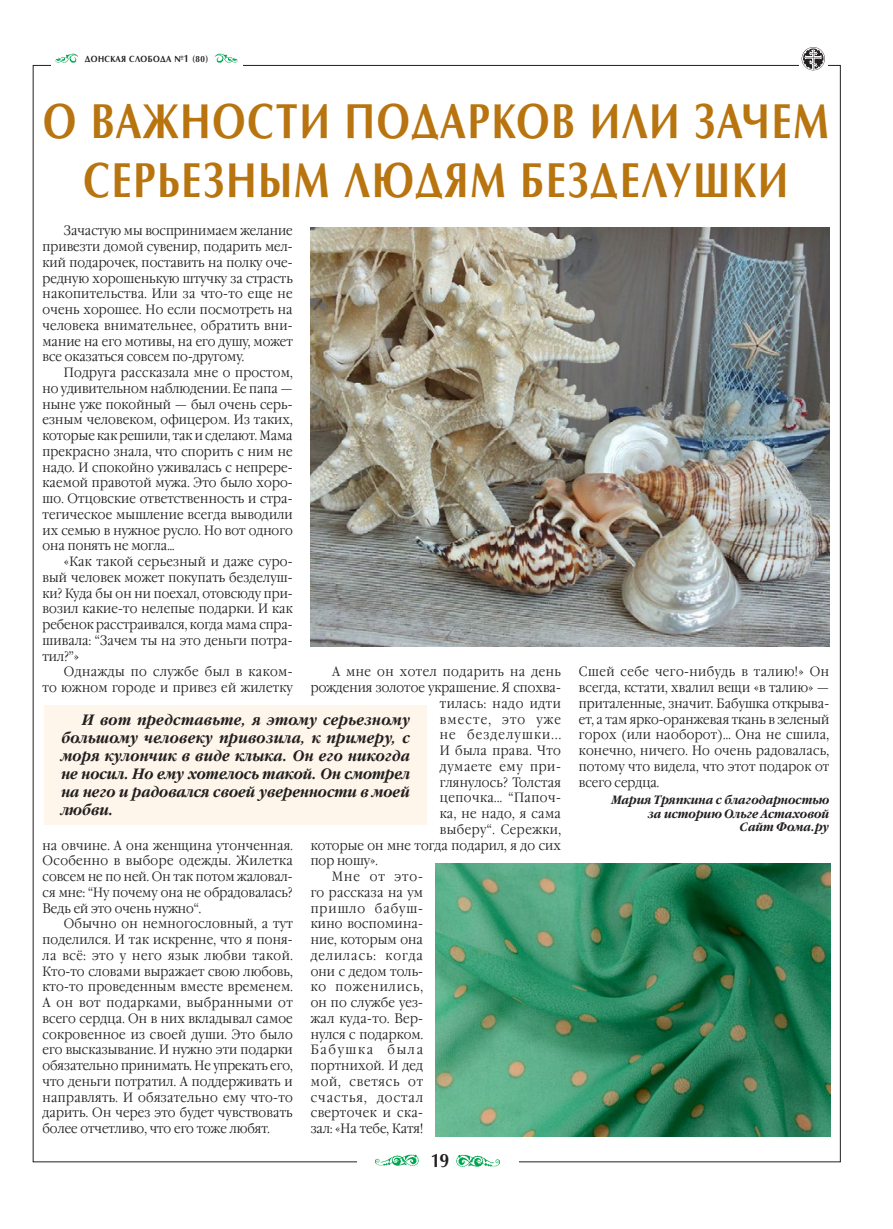
<style>
.page{position:relative;width:893px;height:1229px;background:#fff}
.page>*{position:absolute;margin:0;border:0;box-sizing:border-box;transform-origin:0 0}
.t1{font:700 49.5px "AG Opus";letter-spacing:.05em;color:#b8740e;scale:.8 1}
.t2{font:700 19.5px "AG Opus";color:#231f20;scale:.9 1}
.t3{font:italic 700 15px/18px "Garamond C";letter-spacing:.005em;color:#231f20;text-align:justify;scale:.88 1}
.t4{font:300 13.5px/15.8px "Garamond C";letter-spacing:.01em;color:#231f20;text-align:justify;scale:.9 1}
.t5{font:300 13.5px "Garamond C";letter-spacing:.04em;color:#231f20;scale:.9 1}
.t6{font:300 13.5px "Garamond C";letter-spacing:.08em;color:#231f20;scale:.9 1}
.t7{font:300 13.5px "Garamond C";letter-spacing:.045em;color:#231f20;scale:.9 1}
.t8{font:300 13.5px "Garamond C";letter-spacing:.1em;color:#231f20;scale:.9 1}
.t9{font:300 13.5px "Garamond C";letter-spacing:.03em;color:#231f20;scale:.9 1}
.t10{font:300 13.5px "Garamond C";letter-spacing:.055em;color:#231f20;scale:.9 1}
.t11{font:300 13.5px "Garamond C";letter-spacing:.085em;color:#231f20;scale:.9 1}
.t12{font:300 13.5px "Garamond C";letter-spacing:.095em;color:#231f20;scale:.9 1}
.t13{font:300 13.5px "Garamond C";letter-spacing:.075em;color:#231f20;scale:.9 1}
.t14{font:300 13.5px "Garamond C";letter-spacing:.07em;color:#231f20;scale:.9 1}
.t15{font:300 13.5px "Garamond C";letter-spacing:.135em;color:#231f20;scale:.9 1}
.t16{font:italic 700 12px/13.5px "Garamond C";letter-spacing:.005em;color:#231f20;text-align:right;scale:.9 1}
.t17{font:700 9px "AG Opus";letter-spacing:.055em;color:#231f20;scale:.9 1}
.s1{font-size:10.5px}
</style>
<div class="page">
<svg style="left:802px;top:47px;width:23px;height:23px"></svg>
<img style="left:56px;top:53px;width:22px;height:10px">
<img style="left:216px;top:53px;width:22px;height:10px">
<img style="left:375px;top:1154px;width:43px;height:12px">
<img style="left:457px;top:1154px;width:43px;height:12px">
<div style="left:44px;top:706px;width:383px;height:119px;background:#fef6ea"></div>
<img style="left:311px;top:228px;width:518px;height:418px">
<img style="left:436px;top:863px;width:394px;height:273px">
<p class="t17" style="left:85px;top:54px;width:139px">ДОНСКАЯ СЛОБОДА №<span class="s1">1</span> (80)</p>
<h1 class="t1" style="left:43px;top:92px;width:209px">О важности</h1>
<h1 class="t1" style="left:345px;top:92px;width:76px">подарков</h1>
<h1 class="t1" style="left:590px;top:92px;width:195px">или зачем</h1>
<h1 class="t1" style="left:83px;top:151px;width:453px">серьезн ым людям</h1>
<h1 class="t1" style="left:521px;top:151px;width:297px">безделушки</h1>
<p class="t4" style="left:42px;top:223px;width:280px;text-indent:21px">Зачастую мы воспринимаем желание привезти домой сувенир, подарить мел&shy;кий подарочек, поставить на полку оче&shy;редную хорошенькую штучку за страсть накопительства. Или за что-то еще не очень хорошее. Но если посмотреть на человека внимательнее, обратить вни&shy;мание на его мотивы, на его душу, может все оказаться совсем по-другому.</p>
<p class="t4" style="left:42px;top:365px;width:280px;text-indent:21px">Подруга рассказала мне о простом, но удивительном наблюдении. Ее папа — ныне уже покойный — был очень серь&shy;езным человеком, офицером. Из таких, которые как решили, так и сделают. Мама прекрасно знала, что спорить с ним не надо. И спокойно уживалась с непрере&shy;каемой правотой мужа. Это было хоро&shy;шо. Отцовские ответственность и стра&shy;тегическое мышление всегда выводили их семью в нужное русло. Но вот одного она понять не могла...</p>
<p class="t4" style="left:43px;top:554px;width:280px;text-indent:21px">«Как такой серьезный и даже суро&shy;вый человек может покупать безделуш&shy;ки? Куда бы он ни поехал, отовсюду при&shy;возил какие-то нелепые подарки. И как ребенок расстраивался, когда мама спра&shy;шивала: “Зачем ты на это деньги потра&shy;тил?”»</p>
<p class="t4" style="left:43px;top:664px;width:280px;text-align:right">Однажды по службе был в каком-<br>то южном городе и привез ей жилетку</p>
<p class="t5" style="left:332px;top:664px;width:256px">А мне он хотел подарить на день</p>
<p class="t4" style="left:311px;top:680px;width:280px">рождения золотое украшение. Я спохва-</p>
<p class="t7" style="left:440px;top:696px;width:136px">тилась: надо идти</p>
<p class="t12" style="left:440px;top:711px;width:136px">вместе, это уже</p>
<p class="t8" style="left:440px;top:727px;width:128px">не безделушки...</p>
<p class="t9" style="left:440px;top:743px;width:136px">И была права. Что</p>
<p class="t10" style="left:440px;top:759px;width:136px">думаете ему при-</p>
<p class="t4" style="left:440px;top:775px;width:136px">глянулось? Толстая</p>
<p class="t5" style="left:440px;top:790px;width:136px">цепочка... “Папоч-</p>
<p class="t4" style="left:440px;top:806px;width:136px">ка, не надо, я сама</p>
<p class="t5" style="left:440px;top:822px;width:136px">выберу“. Сережки,</p>
<p class="t4" style="left:311px;top:838px;width:279px">которые он мне тогда подарил, я до сих</p>
<p class="t4" style="left:311px;top:853px;width:75px">пор ношу».</p>
<p class="t4" style="left:332px;top:869px;width:103px">Мне от это-</p>
<p class="t4" style="left:311px;top:885px;width:126px">го рассказа на ум</p>
<p class="t6" style="left:311px;top:900px;width:126px">пришло бабуш-</p>
<p class="t4" style="left:311px;top:916px;width:126px">кино воспомина-</p>
<p class="t4" style="left:311px;top:932px;width:126px">ние, которым она</p>
<p class="t6" style="left:311px;top:948px;width:126px">делилась: когда</p>
<p class="t4" style="left:311px;top:964px;width:126px">они с дедом толь-</p>
<p class="t13" style="left:311px;top:979px;width:126px">ко поженились,</p>
<p class="t4" style="left:311px;top:995px;width:126px">он по службе уез-</p>
<p class="t4" style="left:311px;top:1011px;width:126px">жал куда-то. Вер-</p>
<p class="t4" style="left:311px;top:1027px;width:125px">нулся с подарком.</p>
<p class="t15" style="left:311px;top:1042px;width:126px">Бабушка была</p>
<p class="t4" style="left:311px;top:1058px;width:126px">портнихой. И дед</p>
<p class="t14" style="left:311px;top:1074px;width:126px">мой, светясь от</p>
<p class="t11" style="left:311px;top:1089px;width:126px">счастья, достал</p>
<p class="t5" style="left:311px;top:1105px;width:126px">сверточек и ска-</p>
<p class="t4" style="left:311px;top:1121px;width:126px">зал: «На тебе, Катя!</p>
<p class="t3" style="left:61px;top:712px;width:398px;text-indent:21px">И вот представьте, я этому серьезному большому человеку привозила, к примеру, с моря кулончик в виде клыка. Он его никогда не носил. Но ему хотелось такой. Он смотрел на него и радовался своей уверенности в моей любви.</p>
<p class="t4" style="left:43px;top:838px;width:280px">на овчине. А она женщина утонченная.<br>Особенно в выборе одежды. Жилетка совсем не по ней. Он так потом жаловал&shy;ся мне: “Ну почему она не обрадовалась?<br>Ведь ей это очень нужно“.</p>
<p class="t4" style="left:43px;top:916px;width:280px;text-indent:21px">Обычно он немногословный, а тут поделился. И так искренне, что я поня&shy;ла всё: это у него язык любви такой.<br>Кто-то словами выражает свою любовь, кто-то проведенным вместе временем.<br>А он вот подарками, выбранными от всего сердца. Он в них вкладывал самое сокровенное из своей души. Это было его высказывание. И нужно эти подарки обязательно принимать. Не упрекать его, что деньги потратил. А поддерживать и направлять. И обязательно ему что-то дарить. Он через это будет чувствовать более отчетливо, что его тоже любят.</p>
<h2 class="t2" style="left:431px;top:1149px;width:22px">19</h2>
<p class="t4" style="left:579px;top:664px;width:280px">Сшей себе чего-нибудь в талию!» Он всегда, кстати, хвалил вещи «в талию» — приталенные, значит. Бабушка открыва&shy;ет, а там ярко-оранжевая ткань в зеленый горох (или наоборот)... Она не сшила, конечно, ничего. Но очень радовалась, потому что видела, что этот подарок от всего сердца.</p>
<p class="t16" style="left:612px;top:794px;width:243px">Мария Тряпкина с благодарностью за историю Ольге Астаховой<br>Сайт Фома.ру</p>
</div>
